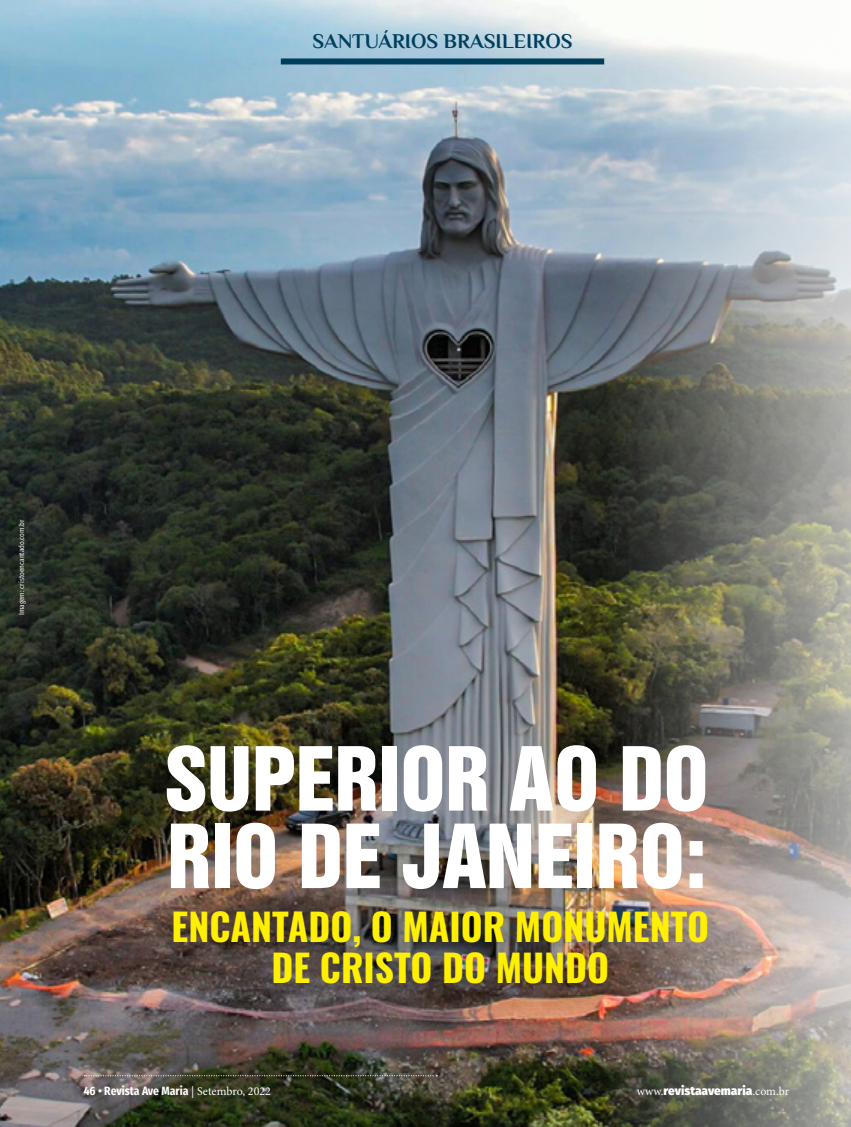
<style>
.page{position:relative;width:851px;height:1127px;background:#fff}
.page>*{position:absolute;margin:0;border:0;box-sizing:border-box;transform-origin:0 0}
.t1{font:80.55px/77.4px "Swiss 921 BT Regular A";color:#fff}
.t2{font:700 37.5px/41.1px "Oswald";color:#ffef00;text-align:center}
.t3{font:700 21px "Philosopher";color:#003f5c}
.t4{font:700 12px "Fira Sans Condensed";color:#fff}
.t5{font:900 12px "Fira Sans";color:#fff}
.t6{font:7.5px "Fira Sans Condensed";color:#fff}
.s1{font-family:"Minion Pro";font-weight:400}
</style>
<div class="page">
<img style="left:0;top:0;width:850px;height:1127px">
<div style="left:281px;top:58px;width:323px;height:6px;background:#003f5c"></div>
<svg style="left:84px;top:1075px;width:353px;height:1px"></svg>
<p class="t3" style="left:312px;top:30px;width:262px">SANTUÁRIOS BRASILEIROS</p>
<p class="t6" style="left:15px;top:615px;width:97px;rotate:-90deg">Imagem: cristoencantado.com.br</p>
<h1 class="t1" style="left:165px;top:739px;width:544px">SUPERIOR AO DO<br>RIO DE JANEIRO:</h1>
<p class="t2" style="left:172px;top:908px;width:539px">ENCANTADO, O MAIOR MONUMENTO<br>DE CRISTO DO MUNDO</p>
<p class="t4" style="left:84px;top:1080px;width:189px">46 • Revista Ave Maria <span class="s1">| Setembro, 2022</span></p>
<p class="t5" style="left:636px;top:1080px;width:154px"><span class="s1">www.</span>revistaavemaria<span class="s1">.com.br</span></p>
</div>
